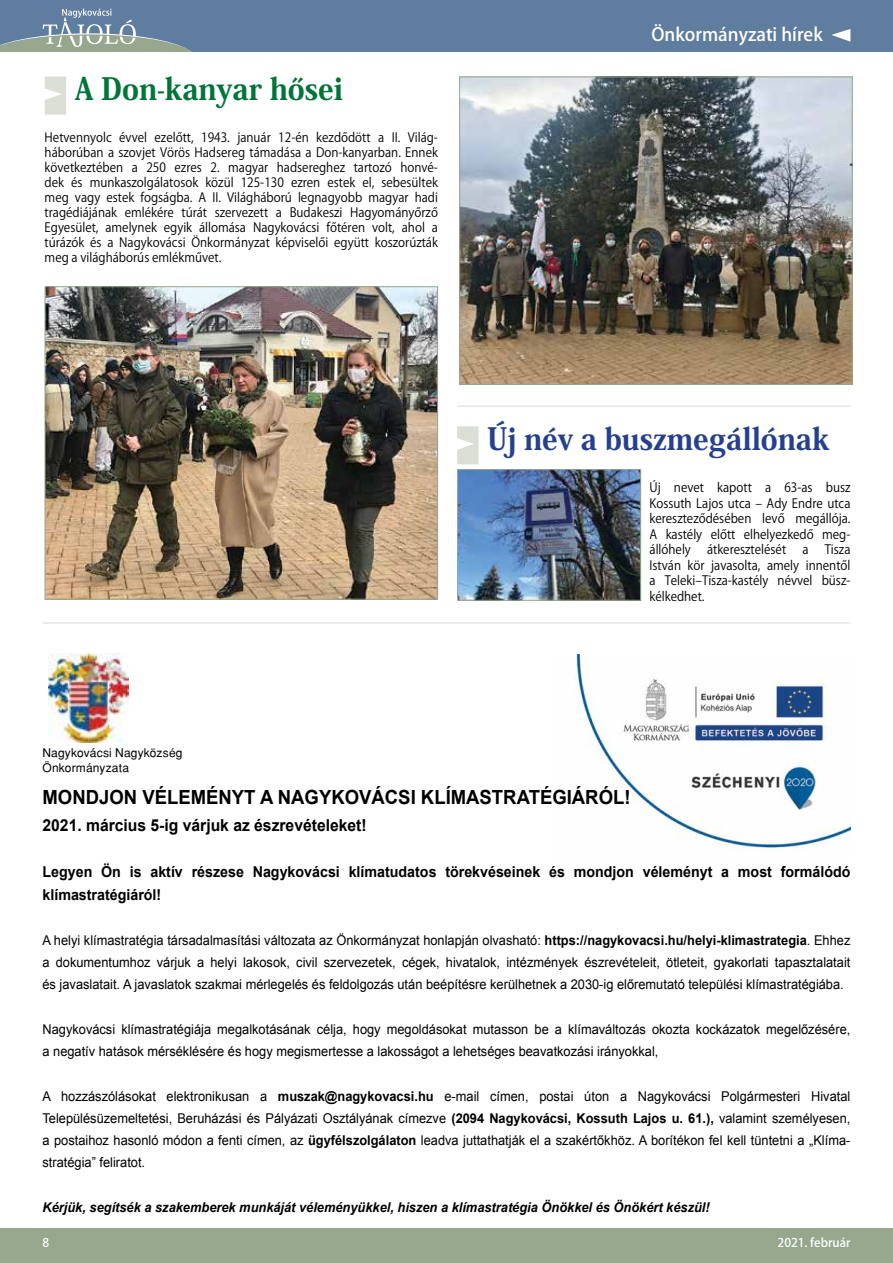
<style>
.page{position:relative;width:893px;height:1263px;background:#fff}
.page>*{position:absolute;margin:0;border:0;box-sizing:border-box;transform-origin:0 0}
.t1{font:800 30.3px "Koz Min Pr 6 N";color:#25408f;scale:.95 1}
.t2{font:800 30.3px "Koz Min Pr 6 N";color:#007539;scale:.95 1}
.t3{font:700 19.5px "Arial";color:#000;scale:.95 1}
.t4{font:500 18px "Koz Go Pr 6 N";color:#fff}
.t5{font:700 16.5px "Arial";color:#000;scale:.95 1}
.t6{font:700 15px/23.7px "Arial";color:#000;scale:.95 1}
.t7{font:13.5px/22.2px "Arial";color:#000;text-align:justify;scale:.95 1}
.t8{font:italic 700 13.5px "Arial";color:#000;scale:.95 1}
.t9{font:12.75px/15px "Koz Go Pr 6 N";color:#000;text-align:justify;scale:.93 1}
.t10{font:12px/14.4px "Helvetica H";letter-spacing:.015em;color:#000}
.t11{font:500 12px "Koz Go Pr 6 N";color:#fff}
.s1{font-weight:700}
</style>
<div class="page">
<div style="left:0;top:0;width:893px;height:51px;background:#5f7d9f"></div>
<svg style="left:831px;top:29px;width:19px;height:13px"></svg>
<svg style="left:0;top:9px;width:191px;height:42px"></svg>
<div style="left:0;top:1229px;width:893px;height:34px;background:#96a78e"></div>
<svg style="left:45px;top:77px;width:21px;height:38px"></svg>
<img style="left:47px;top:288px;width:389px;height:310px">
<div style="left:45px;top:286px;width:393px;height:314px;border:1px solid #96a78e"></div>
<img style="left:461px;top:79px;width:390px;height:304px">
<div style="left:459px;top:77px;width:394px;height:308px;border:1px solid #96a78e"></div>
<img style="left:574px;top:655px;width:276px;height:195px">
<img style="left:49px;top:654px;width:79px;height:88px">
<svg style="left:457px;top:426px;width:22px;height:38px"></svg>
<img style="left:459px;top:471px;width:180px;height:128px">
<div style="left:457px;top:469px;width:184px;height:132px;border:1px solid #96a78e"></div>
<hr style="left:43px;top:623px;width:807px;height:1px;background:#96a78e">
<hr style="left:457px;top:406px;width:393px;height:1px;background:#96a78e">
<h1 class="t2" style="left:75px;top:72px;width:284px">A Don-kanyar hősei</h1>
<p class="t9" style="left:45px;top:130px;width:424px">Hetvennyolc évvel ezelőtt, 1943. január 12-én kezdődött a II. Világ&shy;háborúban a szovjet Vörös Hadsereg támadása a Don-kanyarban. Ennek következtében a 250 ezres 2. magyar hadsereghez tartozó honvé&shy;dek és munkaszolgálatosok közül 125-130 ezren estek el, sebesültek meg vagy estek fogságba. A II. Világháború legnagyobb magyar hadi tragédiájának emlékére túrát szervezett a Budakeszi Hagyományőrző Egyesület, amelynek egyik állomása Nagykovácsi főtéren volt, ahol a túrázók és a Nagykovácsi Önkormányzat képviselői együtt koszorúzták meg a világháborús emlékművet.</p>
<h3 class="t4" style="left:651px;top:25px;width:173px">Önkormányzati hírek</h3>
<h1 class="t1" style="left:487px;top:422px;width:362px">Új név a buszmegállónak</h1>
<p class="t9" style="left:649px;top:480px;width:218px;line-height:15.5px">Új nevet kapott a 63-as busz Kossuth Lajos utca – Ady Endre utca kereszteződésében levő megállója.<br>A kastély előtt elhelyezkedő meg&shy;állóhely</p>
<p class="t9" style="left:707px;top:542px;width:87px">átkeresztelését</p>
<p class="t9" style="left:802px;top:542px;width:8px">a</p>
<p class="t9" style="left:649px;top:542px;width:218px;line-height:15.5px;text-indent:175px">Tisza István kör javasolta, amely innentől a Teleki–Tisza-kastély névvel büsz&shy;kélkedhet.</p>
<p class="t10" style="left:43px;top:746px;width:142px">Nagykovácsi Nagyközség<br>Önkormányzata</p>
<h2 class="t3" style="left:43px;top:784px;width:620px">MONDJON VÉLEMÉNYT A NAGYKOVÁCSI KLÍMASTRATÉGIÁRÓL!</h2>
<p class="t5" style="left:43px;top:814px;width:343px">2021. március 5-ig várjuk az észrevételeket!</p>
<p class="t6" style="left:43px;top:860px;width:852px">Legyen Ön is aktív részese Nagykovácsi klímatudatos törekvéseinek és mondjon véleményt a most formálódó klímastratégiáról!</p>
<p class="t7" style="left:43px;top:929px;width:852px">A helyi klímastratégia társadalmasítási változata az Önkormányzat honlapján olvasható: <span class="s1">https://nagykovacsi.hu/helyi-klimastrategia</span>. Ehhez a dokumentumhoz várjuk a helyi lakosok, civil szervezetek, cégek, hivatalok, intézmények észrevételeit, ötleteit, gyakorlati tapasztalatait és javaslatait. A javaslatok szakmai mérlegelés és feldolgozás után beépítésre kerülhetnek a 2030-ig előremutató települési klímastratégiába.</p>
<p class="t7" style="left:43px;top:1018px;width:852px">Nagykovácsi klímastratégiája megalkotásának célja, hogy megoldásokat mutasson be a klímaváltozás okozta kockázatok megelőzésére, a negatív hatások mérséklésére és hogy megismertesse a lakosságot a lehetséges beavatkozási irányokkal,</p>
<p class="t7" style="left:43px;top:1085px;width:852px">A hozzászólásokat elektronikusan a <span class="s1">muszak@nagykovacsi.hu</span> e-mail címen, postai úton a Nagykovácsi Polgármesteri Hivatal Településüzemeltetési, Beruházási és Pályázati Osztályának címezve <span class="s1">(2094 Nagykovácsi, Kossuth Lajos u. 61.),</span> valamint személyesen, a postaihoz hasonló módon a fenti címen, az <span class="s1">ügyfélszolgálaton</span> leadva juttathatják el a szakértőkhöz. A borítékon fel kell tüntetni a „Klíma&shy;stratégia” feliratot.</p>
<p class="t8" style="left:43px;top:1198px;width:704px">Kérjük, segítsék a szakemberek munkáját véleményükkel, hiszen a klímastratégia Önökkel és Önökért készül!</p>
<p class="t11" style="left:43px;top:1236px;width:8px">8</p>
<p class="t11" style="left:778px;top:1236px;width:74px">2021. február</p>
<p class="t11" style="left:43px;top:1236px;width:8px">4</p>
<p class="t11" style="left:775px;top:1236px;width:77px">2015. március</p>
</div>
